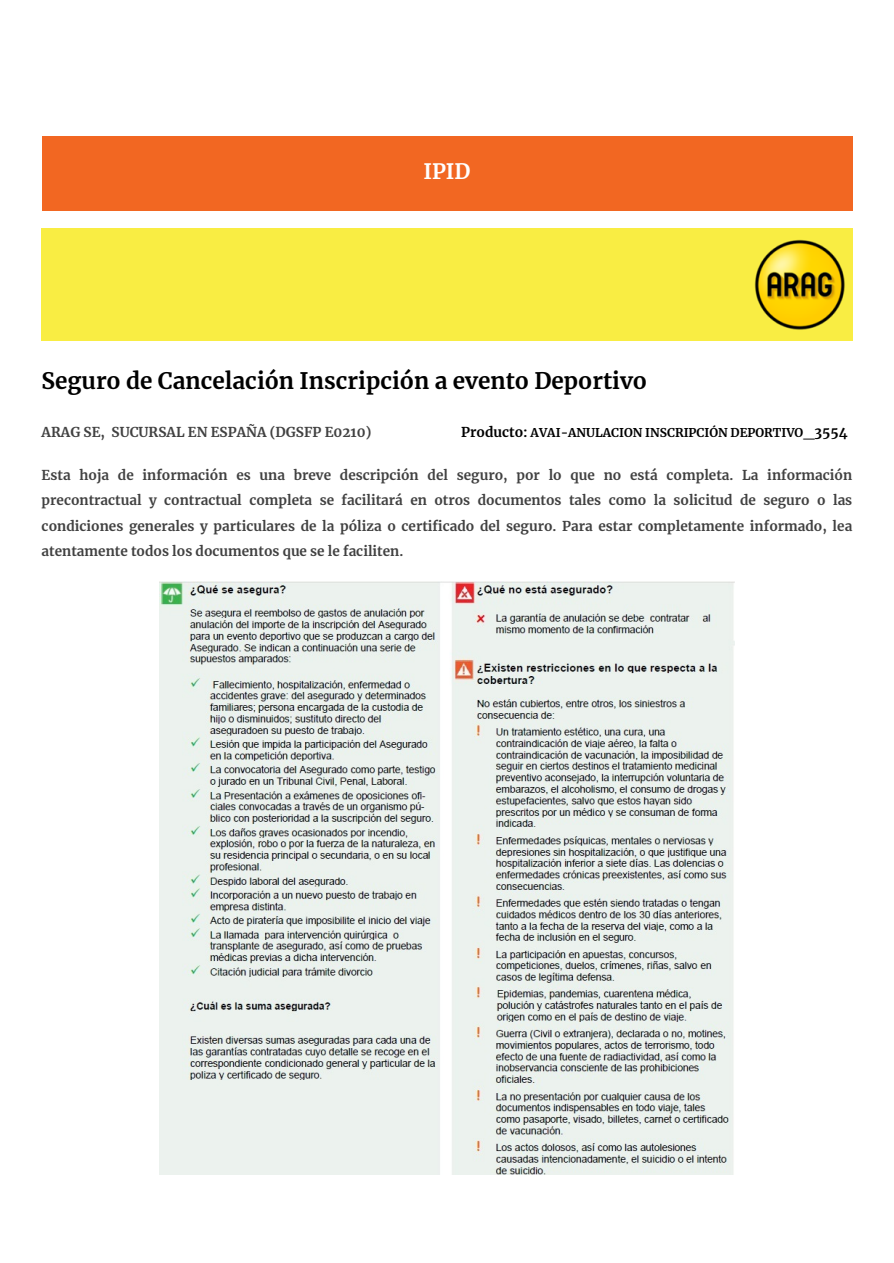
<style>
.page{position:relative;width:894px;height:1263px;background:#fff}
.page>*{position:absolute;margin:0;border:0;box-sizing:border-box;transform-origin:0 0}
.t1{font:700 22.5px "Merriweather";color:#000}
.t2{font:700 21px "Merriweather";color:#fff}
.t3{font:700 13.5px/25.2px "Merriweather";color:#414141;text-align:justify}
.t4{font:700 12px "Merriweather";color:#000}
.s1{font-size:13.5px}
</style>
<div class="page">
<div style="left:42px;top:136px;width:810px;height:74px;background:#f26722"></div>
<div style="left:42px;top:228px;width:810px;height:113px;background:#f9ed43"></div>
<img style="left:160px;top:582px;width:574px;height:592px">
<p class="t2" style="left:423px;top:158px;width:49px">IPID</p>
<h1 class="t1" style="left:42px;top:367px;width:606px">Seguro de Cancelación Inscripción a evento Deportivo</h1>
<p class="t3" style="left:42px;top:419px;width:331px">ARAG SE, SUCURSAL EN ESPAÑA (DGSFP E0210)</p>
<p class="t4" style="left:461px;top:425px;width:388px"><span class="s1">Producto:</span> AVAI-ANULACION INSCRIPCIÓN DEPORTIVO<span class="s1">_3554</span></p>
<p class="t3" style="left:42px;top:463px;width:811px">Esta hoja de información es una breve descripción del seguro, por lo que no está completa. La información precontractual y contractual completa se facilitará en otros documentos tales como la solicitud de seguro o las condiciones generales y particulares de la póliza o certificado del seguro. Para estar completamente informado, lea atentamente todos los documentos que se le faciliten.</p>
</div>
